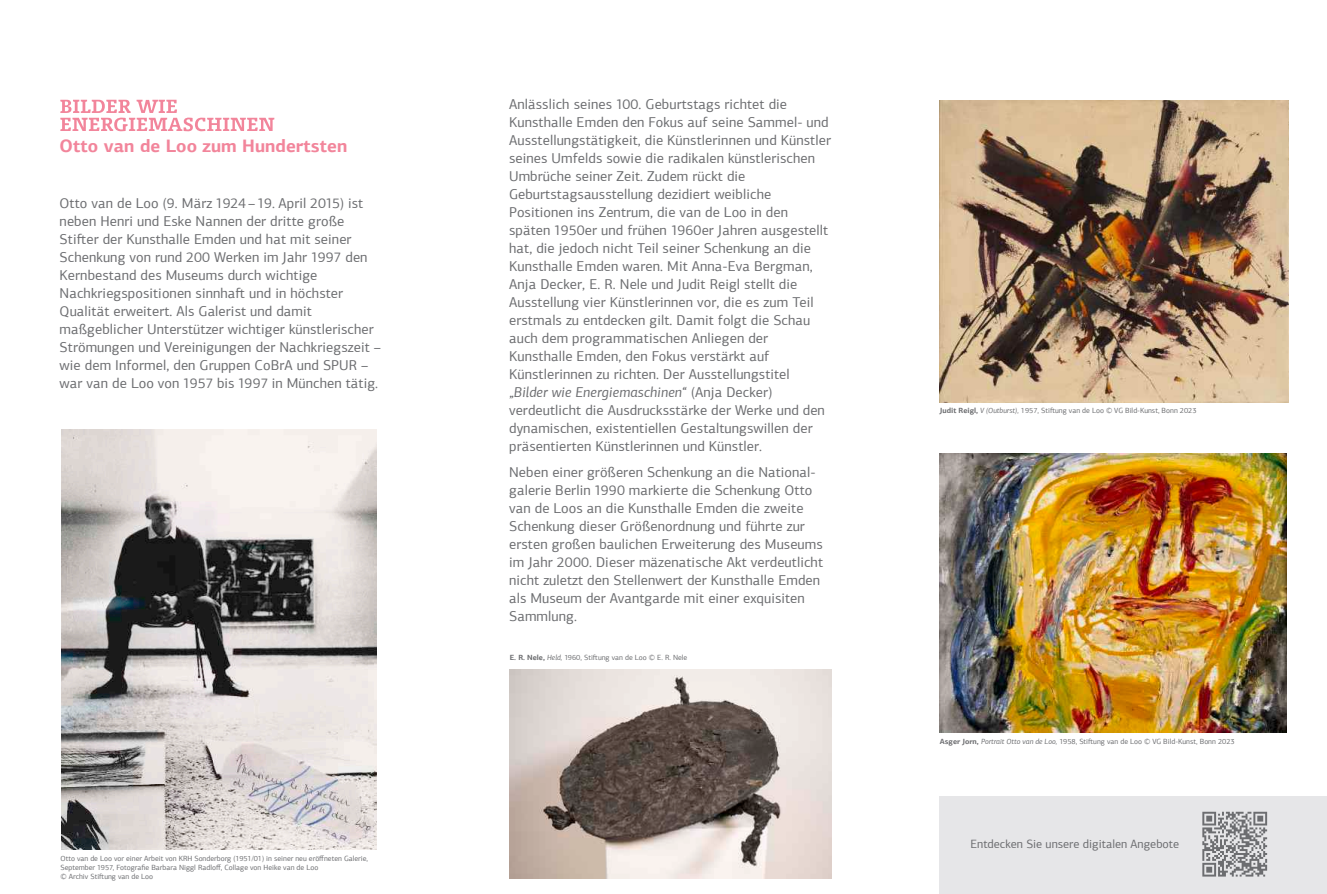
<style>
.page{position:relative;width:1327px;height:894px;background:#fff}
.page>*{position:absolute;margin:0;border:0;box-sizing:border-box;transform-origin:0 0}
.t1{font:700 18px "Agora Sans Pro PF";letter-spacing:.005em;color:#f2859b}
.t2{font:14.25px/18px "Agora Sans Pro PF";letter-spacing:.005em;color:#6c6d70}
.t3{font:12px "Agora Sans Pro PF";color:#6c6d70}
.t4{font:7.5px/9px "Agora Sans Pro PF";color:#6c6d70}
.s1{font-style:italic}
.s2{font-weight:700}
</style>
<div class="page">
<div style="left:940px;top:796px;width:387px;height:97px;background:#e6e6e8"></div>
<img style="left:510px;top:669px;width:322px;height:208px">
<img style="left:940px;top:453px;width:347px;height:279px">
<img style="left:61px;top:429px;width:315px;height:420px">
<svg style="left:60px;top:100px;width:214px;height:31px"></svg>
<img style="left:940px;top:101px;width:348px;height:301px">
<svg style="left:1202px;top:811px;width:65px;height:65px"></svg>
<p class="t1" style="left:60px;top:138px;width:289px">Otto van de Loo zum Hundertsten</p>
<p class="t2" style="left:60px;top:195px;width:323px">Otto van de Loo (9. März 1924 – 19. April 2015) ist neben Henri und Eske Nannen der dritte große Stiſter der Kunsthalle Emden und hat mit seiner Schenkung von rund 200 Werken im Jahr 1997 den Kernbestand des Museums durch wichtige Nachkriegspositionen sinnhaſt und in höchster Qualität erweitert. Als Galerist und damit maßgeblicher Unterstützer wichtiger künstlerischer Strömungen und Vereinigungen der Nachkriegszeit – wie dem Informel, den Gruppen CoBrA und SPUR – war van de Loo von 1957 bis 1997 in München tätig.</p>
<p class="t4" style="left:60px;top:853px;width:309px">Otto van de Loo vor einer Arbeit von KRH Sonderborg (1951/01) in seiner neu eröffneten Galerie,<br>September 1957, Fotografie Barbara Niggl Radloff, Collage von Heike van de Loo<br>© Archiv Stiſtung van de Loo</p>
<p class="t2" style="left:509px;top:96px;width:323px">Anlässlich seines 100. Geburtstags richtet die Kunsthalle Emden den Fokus auf seine Sammel- und Ausstellungstätigkeit, die Künstlerinnen und Künstler seines Umfelds sowie die radikalen künstlerischen Umbrüche seiner Zeit. Zudem rückt die Geburtstagsausstellung dezidiert weibliche Positionen ins Zentrum, die van de Loo in den späten 1950er und frühen 1960er Jahren ausgestellt hat, die jedoch nicht Teil seiner Schenkung an die Kunsthalle Emden waren. Mit Anna-Eva Bergman, Anja Decker, E. R. Nele und Judit Reigl stellt die Ausstellung vier Künstlerinnen vor, die es zum Teil erstmals zu entdecken gilt. Damit folgt die Schau auch dem programmatischen Anliegen der Kunsthalle Emden, den Fokus verstärkt auf Künstlerinnen zu richten. Der Ausstellungstitel <span class="s1">„Bilder wie Energiemaschinen“</span> (Anja Decker) verdeutlicht die Ausdrucksstärke der Werke und den dynamischen, existentiellen Gestaltungswillen der präsentierten Künstlerinnen und Künstler.</p>
<p class="t2" style="left:509px;top:464px;width:315px">Neben einer größeren Schenkung an die National&shy;galerie Berlin 1990 markierte die Schenkung Otto van de Loos an die Kunsthalle Emden die zweite Schenkung dieser Größenordnung und führte zur ersten großen baulichen Erweiterung des Museums im Jahr 2000. Dieser mäzenatische Akt verdeutlicht nicht zuletzt den Stellenwert der Kunsthalle Emden als Museum der Avantgarde mit einer exquisiten Sammlung.</p>
<p class="t4" style="left:510px;top:653px;width:179px"><span class="s2">E. R. Nele,</span> <span class="s1">Held,</span> 1960, Stiſtung van de Loo © E. R. Nele</p>
<p class="t4" style="left:940px;top:407px;width:258px"><span class="s2">Judit Reigl,</span> <span class="s1">V (Outburst),</span> 1957, Stiſtung van de Loo © VG Bild-Kunst, Bonn 2023</p>
<p class="t4" style="left:940px;top:737px;width:296px"><span class="s2">Asger Jorn,</span> <span class="s1">Portrait Otto van de Loo,</span> 1958, Stiſtung van de Loo © VG Bild-Kunst, Bonn 2023</p>
<p class="t3" style="left:970px;top:838px;width:210px">Entdecken Sie unsere digitalen Angebote</p>
</div>
